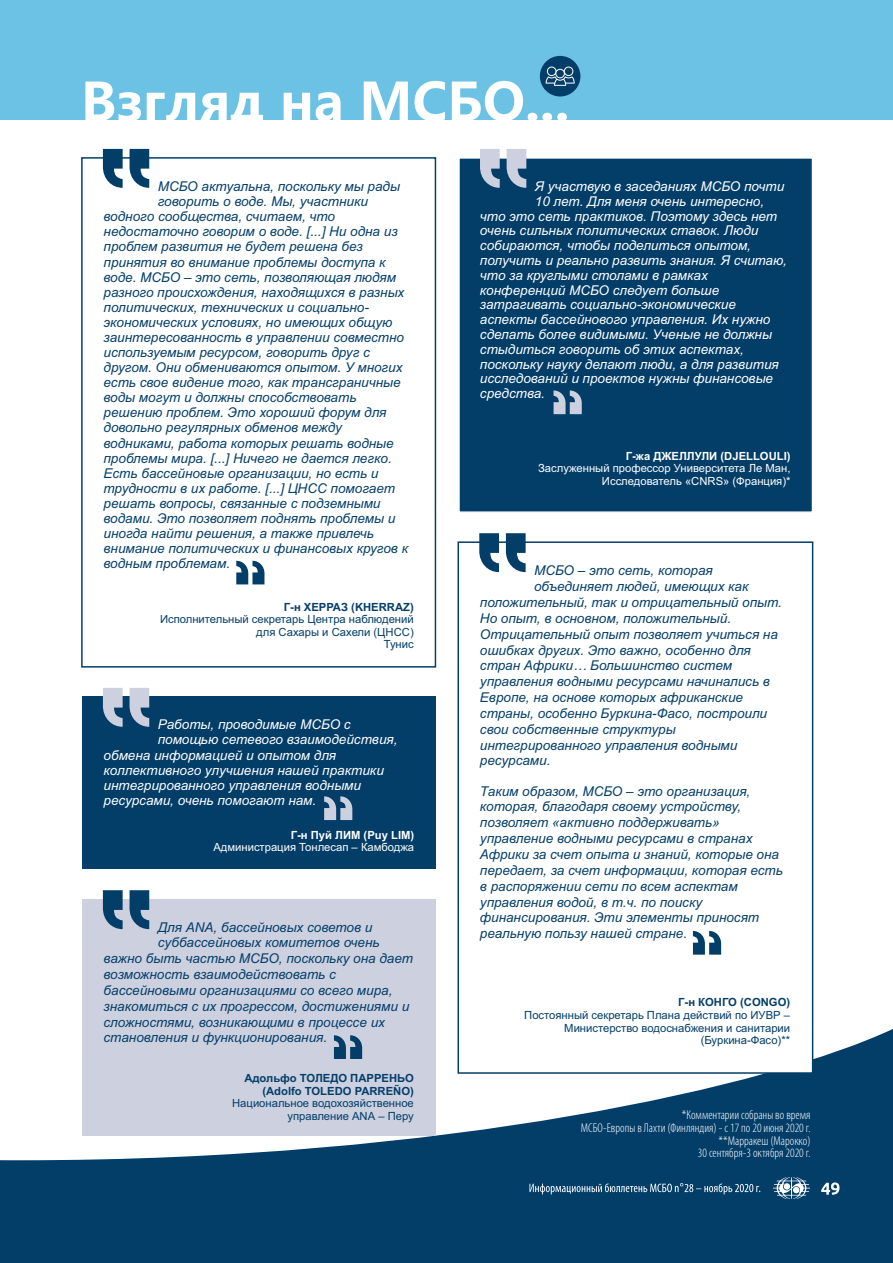
<style>
.page{position:relative;width:893px;height:1263px;background:#fff}
.page>*{position:absolute;margin:0;border:0;box-sizing:border-box;transform-origin:0 0}
.t1{font:700 51.75px "Microsoft Ya Hei";color:#fff}
.t2{font:italic 13.5px/15.9px "Arial";color:#043e69}
.t3{font:italic 13.5px "Arial";color:#fff}
.t4{font:300 condensed 12.75px/12.8px "Myriad Pro";color:#fff;text-align:right}
.t5{font:11.25px/12.6px "Arial";color:#043e69;text-align:right}
.t6{font:11.25px/12.6px "Arial";color:#fff;text-align:right}
.t7{font:700 11.25px/12.6px "Arial";color:#043e69;text-align:right}
.t8{font:700 11.25px "Arial";color:#fff}
</style>
<div class="page">
<svg style="left:0;top:1029px;width:893px;height:234px;fill:#033e69"></svg>
<div style="left:0;top:0;width:893px;height:120px;background:#6bc2e4"></div>
<div style="left:459px;top:158px;width:353px;height:354px;background:#033e69"></div>
<div style="left:458px;top:157px;width:355px;height:356px;border:2px solid #fff"></div>
<div style="left:81px;top:157px;width:355px;height:511px;border:2px solid #033e69"></div>
<div style="left:82px;top:697px;width:353px;height:172px;background:#033e69"></div>
<div style="left:82px;top:899px;width:353px;height:237px;background:#ccd0df"></div>
<div style="left:458px;top:542px;width:355px;height:531px;background:#fff"></div>
<svg style="left:821px;top:1182px;width:18px;height:13px"></svg>
<svg style="left:773px;top:1177px;width:37px;height:22px"></svg>
<svg style="left:529px;top:1183px;width:231px;height:11px;background:#3c698b"></svg>
<svg style="left:480px;top:149px;width:46px;height:39px"></svg>
<svg style="left:102px;top:149px;width:47px;height:39px"></svg>
<svg style="left:236px;top:561px;width:29px;height:23px"></svg>
<svg style="left:554px;top:390px;width:28px;height:24px"></svg>
<svg style="left:102px;top:688px;width:47px;height:39px"></svg>
<svg style="left:324px;top:796px;width:29px;height:24px"></svg>
<svg style="left:479px;top:533px;width:47px;height:39px"></svg>
<svg style="left:693px;top:931px;width:28px;height:24px"></svg>
<div style="left:457px;top:541px;width:356px;height:533px;border:2px solid #033e69"></div>
<svg style="left:102px;top:890px;width:47px;height:39px"></svg>
<svg style="left:334px;top:1035px;width:28px;height:24px"></svg>
<div style="left:540px;top:56px;width:40px;height:40px;background:#033e69;border-radius:50%"></div>
<svg style="left:546px;top:67px;width:29px;height:19px"></svg>
<h1 class="t1" style="left:81px;top:79px;width:490px">Взгляд на МСБО...</h1>
<p class="t2" style="left:158px;top:180px;width:244px">МСБО актуальна, поскольку мы рады</p>
<p class="t2" style="left:158px;top:195px;width:212px">говорить о воде. Мы, участники</p>
<p class="t2" style="left:104px;top:210px;width:233px">водного сообщества, считаем, что</p>
<p class="t2" style="left:104px;top:225px;width:296px">недостаточно говорим о воде. [...] Ни одна из</p>
<p class="t2" style="left:104px;top:240px;width:261px">проблем развития не будет решена без</p>
<p class="t2" style="left:104px;top:255px;width:283px">принятия во внимание проблемы доступа к</p>
<p class="t2" style="left:104px;top:270px;width:294px">воде. МСБО – это сеть, позволяющая людям</p>
<p class="t2" style="left:104px;top:285px;width:302px">разного происхождения, находящихся в разных</p>
<p class="t2" style="left:104px;top:300px;width:267px">политических, технических и социально-</p>
<p class="t2" style="left:104px;top:315px;width:290px">экономических условиях, но имеющих общую</p>
<p class="t2" style="left:104px;top:330px;width:302px">заинтересованность в управлении совместно</p>
<p class="t2" style="left:104px;top:346px;width:268px">используемым ресурсом, говорить друг с</p>
<p class="t2" style="left:104px;top:361px;width:300px">другом. Они обмениваются опытом. У многих</p>
<p class="t2" style="left:104px;top:376px;width:299px">есть свое видение того, как трансграничные</p>
<p class="t2" style="left:104px;top:391px;width:254px">воды могут и должны способствовать</p>
<p class="t2" style="left:104px;top:406px;width:284px">решению проблем. Это хороший форум для</p>
<p class="t2" style="left:104px;top:421px;width:240px">довольно регулярных обменов между</p>
<p class="t2" style="left:104px;top:436px;width:292px">водниками, работа которых решать водные</p>
<p class="t2" style="left:104px;top:451px;width:290px">проблемы мира. [...] Ничего не дается легко.</p>
<p class="t2" style="left:104px;top:466px;width:276px">Есть бассейновые организации, но есть и</p>
<p class="t2" style="left:104px;top:481px;width:293px">трудности в их работе. [...] ЦНСС помогает</p>
<p class="t2" style="left:104px;top:496px;width:278px">решать вопросы, связанные с подземными</p>
<p class="t2" style="left:104px;top:511px;width:293px">водами. Это позволяет поднять проблемы и</p>
<p class="t2" style="left:104px;top:527px;width:272px">иногда найти решения, а также привлечь</p>
<p class="t2" style="left:104px;top:542px;width:306px">внимание политических и финансовых кругов к</p>
<p class="t2" style="left:104px;top:557px;width:128px">водным проблемам.</p>
<p class="t7" style="left:284px;top:601px;width:131px">Г-н ХЕРРАЗ (KHERRAZ)</p>
<p class="t5" style="left:160px;top:614px;width:255px">Исполнительный секретарь Центра наблюдений для Сахары и Сахели (ЦНСС)<br>Тунис</p>
<p class="t3" style="left:535px;top:181px;width:251px">Я участвую в заседаниях МСБО почти</p>
<p class="t3" style="left:535px;top:196px;width:231px">10 лет. Для меня очень интересно,</p>
<p class="t3" style="left:480px;top:211px;width:299px">что это сеть практиков. Поэтому здесь нет</p>
<p class="t3" style="left:480px;top:226px;width:280px">очень сильных политических ставок. Люди</p>
<p class="t3" style="left:480px;top:240px;width:273px">собираются, чтобы поделиться опытом,</p>
<p class="t3" style="left:480px;top:255px;width:309px">получить и реально развить знания. Я считаю,</p>
<p class="t3" style="left:480px;top:270px;width:229px">что за круглыми столами в рамках</p>
<p class="t3" style="left:480px;top:285px;width:241px">конференций МСБО следует больше</p>
<p class="t3" style="left:480px;top:300px;width:257px">затрагивать социально-экономические</p>
<p class="t3" style="left:480px;top:314px;width:292px">аспекты бассейнового управления. Их нужно</p>
<p class="t3" style="left:480px;top:329px;width:294px">сделать более видимыми. Ученые не должны</p>
<p class="t3" style="left:480px;top:344px;width:265px">стыдиться говорить об этих аспектах,</p>
<p class="t3" style="left:480px;top:359px;width:300px">поскольку науку делают люди, а для развития</p>
<p class="t3" style="left:480px;top:373px;width:295px">исследований и проектов нужны финансовые</p>
<p class="t3" style="left:480px;top:388px;width:67px">средства.</p>
<p class="t8" style="left:626px;top:452px;width:166px">Г-жа ДЖЕЛЛУЛИ (DJELLOULI)</p>
<p class="t6" style="left:538px;top:463px;width:254px">Заслуженный профессор Университета Ле Ман,<br>Исследователь «CNRS» (Франция)*</p>
<p class="t2" style="left:534px;top:564px;width:180px">МСБО – это сеть, которая</p>
<p class="t2" style="left:534px;top:580px;width:216px">объединяет людей, имеющих как</p>
<p class="t2" style="left:480px;top:596px;width:303px">положительный, так и отрицательный опыт.</p>
<p class="t2" style="left:480px;top:611px;width:253px">Но опыт, в основном, положительный.</p>
<p class="t2" style="left:480px;top:627px;width:299px">Отрицательный опыт позволяет учиться на</p>
<p class="t2" style="left:480px;top:643px;width:272px">ошибках других. Это важно, особенно для</p>
<p class="t2" style="left:480px;top:659px;width:254px">стран Африки… Большинство систем</p>
<p class="t2" style="left:480px;top:675px;width:291px">управления водными ресурсами начинались в</p>
<p class="t2" style="left:480px;top:691px;width:265px">Европе, на основе которых африканские</p>
<p class="t2" style="left:480px;top:706px;width:289px">страны, особенно Буркина-Фасо, построили</p>
<p class="t2" style="left:480px;top:722px;width:197px">свои собственные структуры</p>
<p class="t2" style="left:480px;top:738px;width:259px">интегрированного управления водными</p>
<p class="t2" style="left:480px;top:754px;width:72px">ресурсами.</p>
<p class="t2" style="left:480px;top:784px;width:304px">Таким образом, МСБО – это организация, которая, благодаря своему устройству, позволяет «активно поддерживать» управление водными ресурсами в странах Африки за счет опыта и знаний, которые она передает, за счет информации, которая есть в распоряжении сети по всем аспектам управления водой, в т.ч. по поиску финансирования. Эти элементы приносят реальную пользу нашей стране.</p>
<p class="t3" style="left:158px;top:719px;width:194px">Работы, проводимые МСБО с</p>
<p class="t3" style="left:158px;top:735px;width:241px">помощью сетевого взаимодействия,</p>
<p class="t3" style="left:104px;top:750px;width:234px">обмена информацией и опытом для</p>
<p class="t3" style="left:104px;top:765px;width:282px">коллективного улучшения нашей практики</p>
<p class="t3" style="left:104px;top:780px;width:259px">интегрированного управления водными</p>
<p class="t3" style="left:104px;top:795px;width:214px">ресурсами, очень помогают нам.</p>
<p class="t8" style="left:291px;top:830px;width:125px">Г-н Пуй ЛИМ (Puy LIM)</p>
<p class="t6" style="left:213px;top:842px;width:202px">Администрация Тонлесап – Камбоджа</p>
<p class="t2" style="left:158px;top:920px;width:216px">Для ANA, бассейновых советов и</p>
<p class="t2" style="left:158px;top:936px;width:223px">суббассейновых комитетов очень</p>
<p class="t2" style="left:104px;top:952px;width:311px">важно быть частью МСБО, поскольку она дает</p>
<p class="t2" style="left:104px;top:968px;width:234px">возможность взаимодействовать с</p>
<p class="t2" style="left:104px;top:983px;width:290px">бассейновыми организациями со всего мира,</p>
<p class="t2" style="left:104px;top:999px;width:307px">знакомиться с их прогрессом, достижениями и</p>
<p class="t2" style="left:104px;top:1015px;width:283px">сложностями, возникающими в процессе их</p>
<p class="t2" style="left:104px;top:1031px;width:225px">становления и функционирования.</p>
<p class="t7" style="left:244px;top:1073px;width:171px">Адольфо ТОЛЕДО ПАРРЕНЬО (Adolfo TOLEDO PARREÑO)</p>
<p class="t5" style="left:232px;top:1098px;width:183px">Национальное водохозяйственное управление ANA – Перу</p>
<p class="t4" style="left:581px;top:1109px;width:231px">*Комментарии собраны во время<br>МСБО-Европы в Лахти (Финляндия) - с 17 по 20 июня 2020 г. **Марракеш (Марокко)<br>30 сентября-3 октября 2020 г.</p>
<p class="t7" style="left:678px;top:997px;width:113px">Г-н КОНГО (CONGO)</p>
<p class="t5" style="left:524px;top:1010px;width:267px">Постоянный секретарь Плана действий по ИУВР –<br>Министерство водоснабжения и санитарии (Буркина-Фасо)**</p>
</div>
